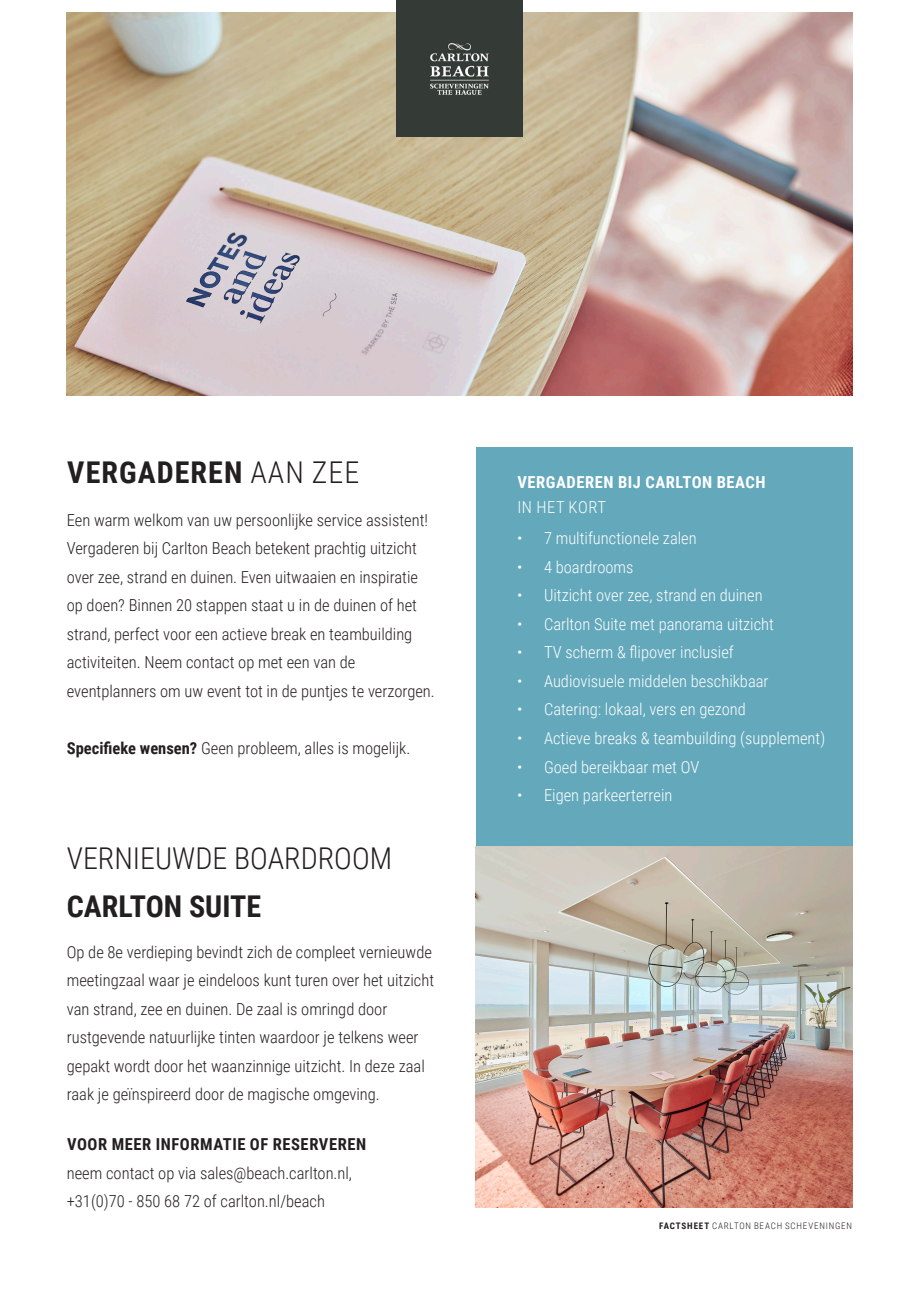
<style>
.page{position:relative;width:919px;height:1289px;background:#fff}
.page>*{position:absolute;margin:0;border:0;box-sizing:border-box;transform-origin:0 0}
.t1{font:300 30px "Roboto Condensed";color:#231f20}
.t2{font:700 30px "Roboto Condensed";letter-spacing:.035em;color:#231f20}
.t3{font:700 30px "Roboto Condensed";color:#231f20}
.t4{font:300 16.5px/28.5px "Roboto Condensed";color:#231f20}
.t5{font:300 16.5px "Roboto Condensed";color:#fff}
.t6{font:700 16.5px "Roboto Condensed";letter-spacing:.035em;color:#231f20}
.t7{font:700 16.5px "Roboto Condensed";letter-spacing:.035em;color:#fff}
.t8{font:300 16.5px "Roboto Condensed";letter-spacing:.035em;color:#fff}
.t9{font:300 9px "Roboto Condensed";letter-spacing:.09em;color:#231f20}
.s1{font-weight:300}
.s2{font-weight:700}
</style>
<div class="page">
<img style="left:67px;top:13px;width:785px;height:382px">
<div style="left:476px;top:448px;width:376px;height:398px;background:#63a8bb"></div>
<img style="left:396px;top:0;width:126px;height:137px">
<img style="left:476px;top:846px;width:376px;height:361px">
<p class="t2" style="left:67px;top:451px;width:293px">VERGADEREN <span class="s1">AAN ZEE</span></p>
<p class="t4" style="left:67px;top:505px;width:369px">Een warm welkom van uw persoonlijke service assistent!<br>Vergaderen bij Carlton Beach betekent prachtig uitzicht over zee, strand en duinen. Even uitwaaien en inspiratie op doen? Binnen 20 stappen staat u in de duinen of het strand, perfect voor een actieve break en teambuilding activiteiten. Neem contact op met een van de eventplanners om uw event tot in de puntjes te verzorgen.</p>
<p class="t4" style="left:67px;top:733px;width:345px"><span class="s2">Specifieke wensen?</span> Geen probleem, alles is mogelijk.</p>
<p class="t1" style="left:67px;top:836px;width:327px">VERNIEUWDE BOARDROOM</p>
<p class="t3" style="left:67px;top:884px;width:196px">CARLTON SUITE</p>
<p class="t4" style="left:67px;top:936px;width:369px">Op de 8e verdieping bevindt zich de compleet vernieuwde meetingzaal waar je eindeloos kunt turen over het uitzicht van strand, zee en duinen. De zaal is omringd door rustgevende natuurlijke tinten waardoor je telkens weer gepakt wordt door het waanzinnige uitzicht. In deze zaal raak je geïnspireerd door de magische omgeving.</p>
<p class="t6" style="left:67px;top:1132px;width:300px">VOOR MEER INFORMATIE OF RESERVEREN</p>
<p class="t4" style="left:67px;top:1158px;width:287px">neem contact op via sales@beach.carlton.nl,</p>
<p class="t4" style="left:67px;top:1186px;width:260px">+31(0)70 - 850 68 72 of carlton.nl/beach</p>
<p class="t7" style="left:517px;top:470px;width:250px">VERGADEREN BIJ CARLTON BEACH</p>
<p class="t8" style="left:517px;top:496px;width:90px">IN HET KORT</p>
<p class="t5" style="left:517px;top:527px;width:181px">• 7 multifunctionele zalen</p>
<p class="t5" style="left:517px;top:555px;width:118px">• 4 boardrooms</p>
<p class="t5" style="left:517px;top:584px;width:247px">• Uitzicht over zee, strand en duinen</p>
<p class="t5" style="left:517px;top:612px;width:258px">• Carlton Suite met panorama uitzicht</p>
<p class="t5" style="left:517px;top:641px;width:218px">• TV scherm &amp; flipover inclusief</p>
<p class="t5" style="left:517px;top:669px;width:253px">• Audiovisuele middelen beschikbaar</p>
<p class="t5" style="left:517px;top:698px;width:230px">• Catering: lokaal, vers en gezond</p>
<p class="t5" style="left:517px;top:726px;width:310px">• Actieve breaks &amp; teambuilding (supplement)</p>
<p class="t5" style="left:517px;top:755px;width:184px">• Goed bereikbaar met OV</p>
<p class="t5" style="left:517px;top:783px;width:157px">• Eigen parkeerterrein</p>
<p class="t9" style="left:659px;top:1219px;width:194px"><span class="s2">FACTSHEET</span> CARLTON BEACH SCHEVENINGEN</p>
</div>
